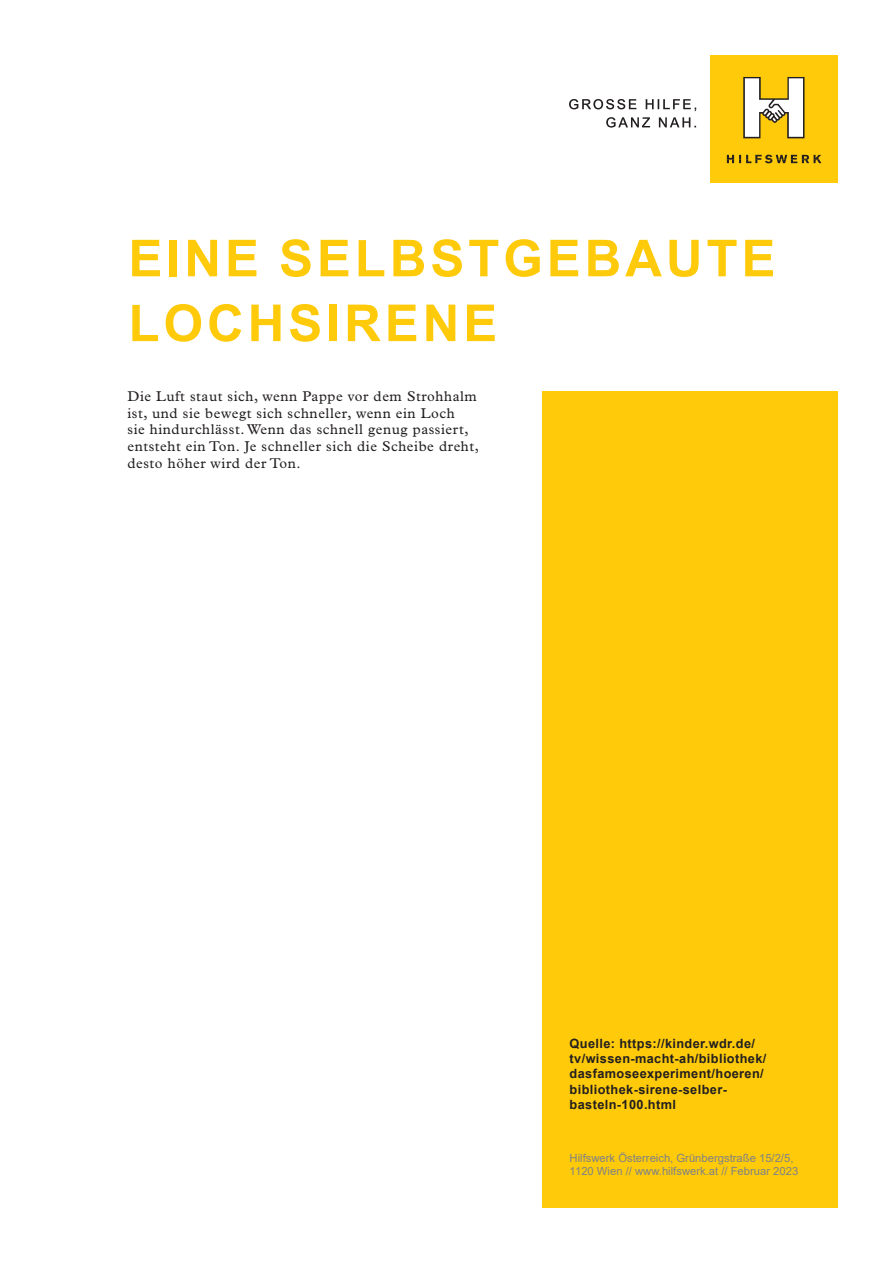
<style>
.page{position:relative;width:893px;height:1263px;background:#fff}
.page>*{position:absolute;margin:0;border:0;box-sizing:border-box;transform-origin:0 0}
.t1{font:700 51px/64.8px "Arial";letter-spacing:.075em;color:#feca0a}
.t2{font:14.25px/16.6px "Plantin MT Std";letter-spacing:.04em;color:#231f20}
.t3{font:700 12.75px/15.3px "Arial";letter-spacing:.03em;color:#231f20}
.t4{font:11.25px/13.5px "Arial";color:#808285}
</style>
<div class="page">
<svg style="left:606px;top:117px;width:90px;height:11px"></svg>
<svg style="left:569px;top:99px;width:127px;height:12px"></svg>
<div style="left:710px;top:55px;width:128px;height:128px;background:#feca0a"></div>
<svg style="left:727px;top:155px;width:94px;height:8px"></svg>
<svg style="left:743px;top:77px;width:61px;height:61px"></svg>
<div style="left:542px;top:391px;width:296px;height:817px;background:#feca0a"></div>
<h1 class="t1" style="left:128px;top:227px;width:648px">EINE SELBSTGEBAUTE<br>LOCHSIRENE</h1>
<p class="t2" style="left:127px;top:388px;width:353px">Die Luft staut sich, wenn Pappe vor dem Strohhalm ist, und sie bewegt sich schneller, wenn ein Loch<br>sie hindurchlässt. Wenn das schnell genug passiert, entsteht ein Ton. Je schneller sich die Scheibe dreht, desto höher wird der Ton.</p>
<p class="t3" style="left:570px;top:1036px;width:198px">Quelle: https://kinder.wdr.de/ tv/wissen-macht-ah/bibliothek/ dasfamoseexperiment/hoeren/ bibliothek-sirene-selber&shy;basteln-100.html</p>
<p class="t4" style="left:570px;top:1151px;width:230px">Hilfswerk Österreich, Grünbergstraße 15/2/5,<br>1120 Wien // www.hilfswerk.at // Februar 2023</p>
</div>
